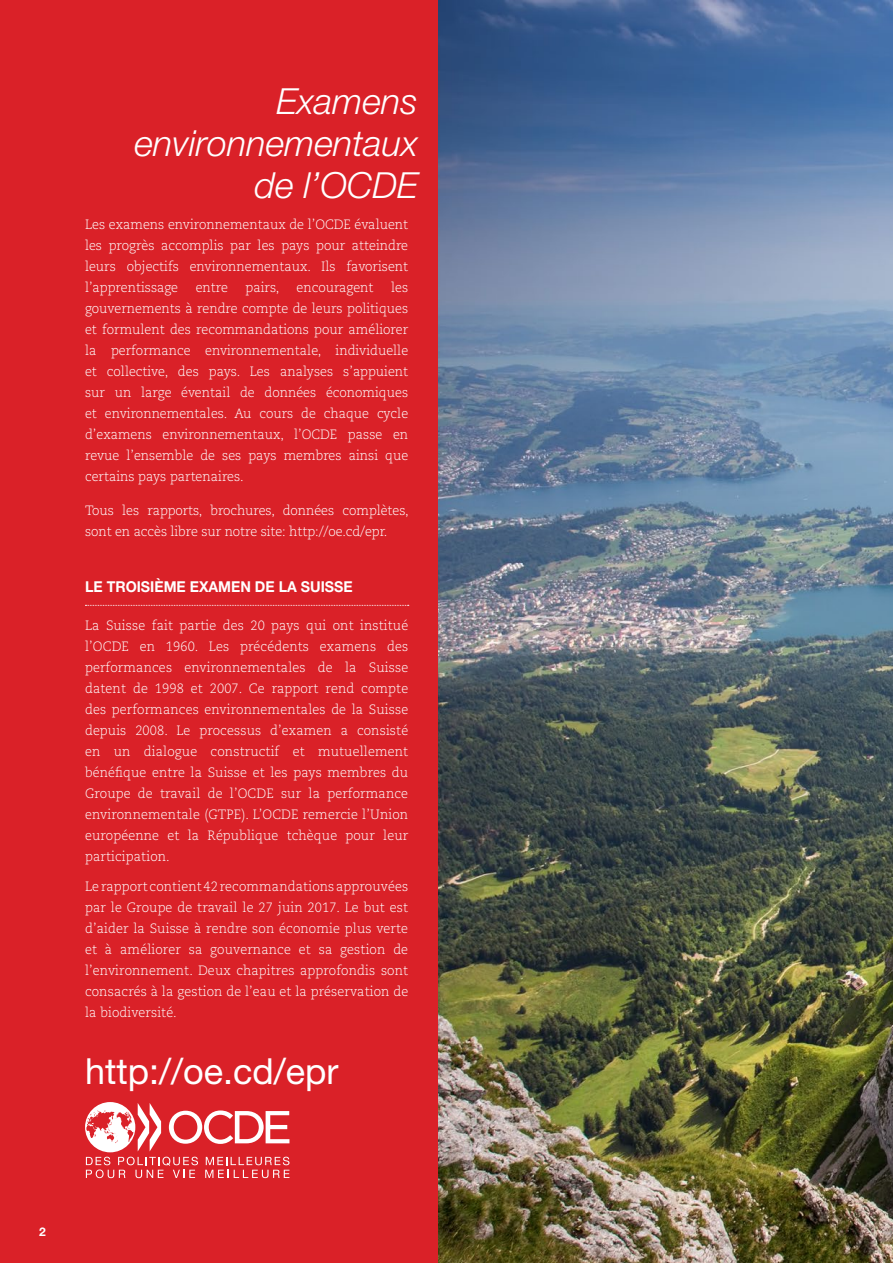
<style>
.page{position:relative;width:893px;height:1263px;background:#fff}
.page>*{position:absolute;margin:0;border:0;box-sizing:border-box;transform-origin:0 0}
.t1{font:italic 300 36px/42px "Helvetica Neue LT Std";color:#fff;text-align:right}
.t2{font:36px "Helvetica Neue LT Std";color:#fff}
.t3{font:700 15px "Helvetica Neue LT Std";color:#fff;scale:.95 1}
.t4{font:300 13.5px/21px "Caecilia LT Std";color:#fff;text-align:justify;scale:.95 1}
.t5{font:700 12px "Helvetica Neue LT Std";color:#fff}
</style>
<div class="page">
<img style="left:438px;top:0;width:455px;height:1263px">
<div style="left:0;top:0;width:438px;height:1263px;background:#da2128"></div>
<svg style="left:85px;top:605px;width:324px;height:1px"></svg>
<svg style="left:85px;top:1102px;width:204px;height:76px"></svg>
<h1 class="t1" style="left:134px;top:79px;width:285px">Examens environnementaux de l’OCDE</h1>
<p class="t4" style="left:85px;top:215px;width:342px">Les examens environnementaux de l’OCDE évaluent les progrès accomplis par les pays pour atteindre leurs objectifs environnementaux. Ils favorisent l’apprentissage</p>
<p class="t4" style="left:196px;top:278px;width:36px">entre</p>
<p class="t4" style="left:246px;top:278px;width:37px">pairs,</p>
<p class="t4" style="left:296px;top:278px;width:83px">encouragent</p>
<p class="t4" style="left:85px;top:278px;width:342px;text-indent:306px">les gouvernements à rendre compte de leurs politiques et formulent des recommandations pour améliorer la performance environnementale, individuelle et collective, des pays. Les analyses s’appuient sur un large éventail de données économiques et environnementales. Au cours de chaque cycle d’examens environnementaux, l’OCDE passe en revue l’ensemble de ses pays membres ainsi que certains pays partenaires.</p>
<p class="t4" style="left:85px;top:500px;width:342px">Tous les rapports, brochures, données complètes, sont en accès libre sur notre site: http://oe.cd/epr.</p>
<p class="t3" style="left:85px;top:577px;width:283px">LE TROISIÈME EXAMEN DE LA SUISSE</p>
<p class="t4" style="left:85px;top:615px;width:342px">La Suisse fait partie des 20 pays qui ont institué l’OCDE en 1960. Les précédents examens des performances environnementales de la Suisse datent de 1998 et 2007. Ce rapport rend compte des performances environnementales de la Suisse depuis 2008. Le processus d’examen a consisté en un dialogue constructif et mutuellement bénéfique entre la Suisse et les pays membres du Groupe de travail de l’OCDE sur la performance environnementale (GTPE). L’OCDE remercie l’Union européenne et la République tchèque pour leur participation.</p>
<p class="t4" style="left:85px;top:876px;width:342px">Le rapport contient 42 recommandations approuvées par le Groupe de travail le 27 juin 2017. Le but est d’aider la Suisse à rendre son économie plus verte et à améliorer sa gouvernance et sa gestion de l’environnement. Deux chapitres approfondis sont consacrés à la gestion de l’eau et la préservation de la biodiversité.</p>
<h1 class="t2" style="left:85px;top:1050px;width:255px">http://oe.cd/epr</h1>
<p class="t5" style="left:39px;top:1224px;width:8px">2</p>
</div>
